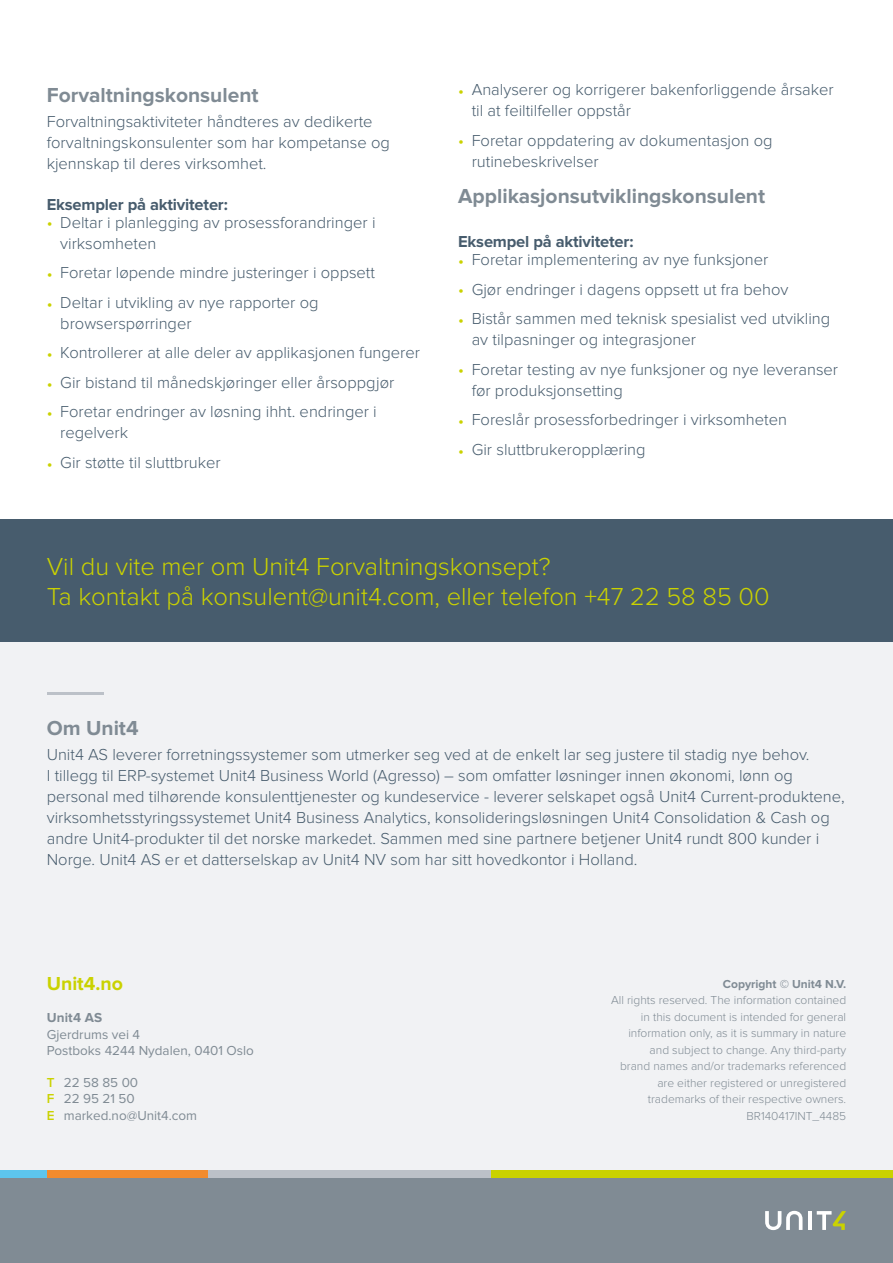
<style>
.page{position:relative;width:893px;height:1263px;background:#fff}
.page>*{position:absolute;margin:0;border:0;box-sizing:border-box;transform-origin:0 0}
.t1{font:300 25.5px/30px "Proxima Nova";color:#cad200}
.t2{font:700 21px "Proxima Nova";color:#808b94}
.t3{font:700 19.5px "Proxima Nova";color:#cad200}
.t4{font:300 16.5px/21px "Proxima Nova";color:#475c6d}
.t5{font:700 16.5px "Proxima Nova";letter-spacing:-.01em;color:#475c6d}
.t6{font:13.5px/16.2px "Proxima Nova";color:#808b94}
.t7{font:700 13.5px "Proxima Nova";letter-spacing:.01em;color:#808b94}
.t8{font:300 12px/16.5px "Proxima Nova";color:#808b94;text-align:right}
.t9{font:700 12px "Proxima Nova";color:#808b94}
.s1{font-weight:400;color:#cad200}
.s2{font-weight:600;color:#cad200}
</style>
<div class="page">
<div style="left:0;top:642px;width:893px;height:536px;background:#f1f2f4"></div>
<hr style="left:47px;top:692px;width:57px;height:3px;background:#bcc1c8">
<div style="left:0;top:1178px;width:893px;height:85px;background:#808b94"></div>
<div style="left:0;top:1171px;width:47px;height:7px;background:#5dc5ed"></div>
<div style="left:47px;top:1171px;width:162px;height:7px;background:#f28b2d"></div>
<div style="left:209px;top:1171px;width:283px;height:7px;background:#bcc1c8"></div>
<div style="left:492px;top:1171px;width:401px;height:7px;background:#cad200"></div>
<svg style="left:765px;top:1211px;width:37px;height:19px"></svg>
<hr style="left:808px;top:1211px;width:4px;height:19px;background:#fff">
<svg style="left:817px;top:1211px;width:29px;height:19px"></svg>
<div style="left:0;top:519px;width:893px;height:123px;background:#475c6d"></div>
<p class="t2" style="left:47px;top:83px;width:213px">Forvaltningskonsulent</p>
<p class="t4" style="left:47px;top:111px;width:345px">Forvaltningsaktiviteter håndteres av dedikerte forvaltningskonsulenter som har kompetanse og kjennskap til deres virksomhet.</p>
<p class="t5" style="left:47px;top:195px;width:183px">Eksempler på aktiviteter:</p>
<p class="t4" style="left:60px;top:212px;width:317px;text-indent:-13px"><span class="s1">•</span> Deltar i planlegging av prosessforandringer i virksomheten</p>
<p class="t4" style="left:47px;top:262px;width:330px"><span class="s1">•</span> Foretar løpende mindre justeringer i oppsett</p>
<p class="t4" style="left:60px;top:292px;width:260px;text-indent:-13px"><span class="s1">•</span> Deltar i utvikling av nye rapporter og browserspørringer</p>
<p class="t4" style="left:47px;top:342px;width:375px"><span class="s1">•</span> Kontrollerer at alle deler av applikasjonen fungerer</p>
<p class="t4" style="left:47px;top:372px;width:349px"><span class="s1">•</span> Gir bistand til månedskjøringer eller årsoppgjør</p>
<p class="t4" style="left:60px;top:402px;width:318px;text-indent:-13px"><span class="s1">•</span> Foretar endringer av løsning ihht. endringer i regelverk</p>
<p class="t4" style="left:47px;top:452px;width:175px"><span class="s1">•</span> Gir støtte til sluttbruker</p>
<p class="t4" style="left:472px;top:79px;width:364px;text-indent:-13px"><span class="s1">•</span> Analyserer og korrigerer bakenforliggende årsaker til at feiltilfeller oppstår</p>
<p class="t4" style="left:472px;top:130px;width:302px;text-indent:-13px"><span class="s1">•</span> Foretar oppdatering av dokumentasjon og rutinebeskrivelser</p>
<p class="t2" style="left:458px;top:184px;width:309px">Applikasjonsutviklingskonsulent</p>
<p class="t5" style="left:458px;top:232px;width:177px">Eksempel på aktiviteter:</p>
<p class="t4" style="left:458px;top:249px;width:312px"><span class="s1">•</span> Foretar implementering av nye funksjoner</p>
<p class="t4" style="left:458px;top:279px;width:332px"><span class="s1">•</span> Gjør endringer i dagens oppsett ut fra behov</p>
<p class="t4" style="left:472px;top:308px;width:360px;text-indent:-13px"><span class="s1">•</span> Bistår sammen med teknisk spesialist ved utvikling av tilpasninger og integrasjoner</p>
<p class="t4" style="left:472px;top:359px;width:368px;text-indent:-13px"><span class="s1">•</span> Foretar testing av nye funksjoner og nye leveranser før produksjonsetting</p>
<p class="t4" style="left:458px;top:409px;width:330px"><span class="s1">•</span> Foreslår prosessforbedringer i virksomheten</p>
<p class="t4" style="left:458px;top:439px;width:189px"><span class="s1">•</span> Gir sluttbrukeropplæring</p>
<h1 class="t1" style="left:47px;top:552px;width:724px">Vil du vite mer om Unit4 Forvaltningskonsept?<br>Ta kontakt på konsulent@unit4.com, eller telefon +47 22 58 85 00</h1>
<p class="t2" style="left:47px;top:716px;width:93px">Om Unit4</p>
<p class="t4" style="left:47px;top:744px;width:799px">Unit4 AS leverer forretningssystemer som utmerker seg ved at de enkelt lar seg justere til stadig nye behov.<br>I tillegg til ERP-systemet Unit4 Business World (Agresso) – som omfatter løsninger innen økonomi, lønn og personal med tilhørende konsulenttjenester og kundeservice - leverer selskapet også Unit4 Current-produktene, virksomhetsstyringssystemet Unit4 Business Analytics, konsolideringsløsningen Unit4 Consolidation &amp; Cash og andre Unit4-produkter til det norske markedet. Sammen med sine partnere betjener Unit4 rundt 800 kunder i Norge. Unit4 AS er et datterselskap av Unit4 NV som har sitt hovedkontor i Holland.</p>
<p class="t3" style="left:47px;top:972px;width:78px">Unit4.no</p>
<p class="t7" style="left:47px;top:1010px;width:57px">Unit4 AS</p>
<p class="t6" style="left:47px;top:1026px;width:209px">Gjerdrums vei 4<br>Postboks 4244 Nydalen, 0401 Oslo</p>
<p class="t6" style="left:47px;top:1075px;width:152px"><span class="s2">T</span> 22 58 85 00<br><span class="s2">F</span> 22 95 21 50<br><span class="s2">E</span> marked.no@Unit4.com</p>
<p class="t9" style="left:723px;top:977px;width:125px">Copyright © Unit4 N.V.</p>
<p class="t8" style="left:611px;top:992px;width:237px">All rights reserved. The information contained in this document is intended for general information only, as it is summary in nature and subject to change. Any third-party<br>brand names and/or trademarks referenced are either registered or unregistered trademarks of their respective owners.<br>BR140417INT_4485</p>
</div>
